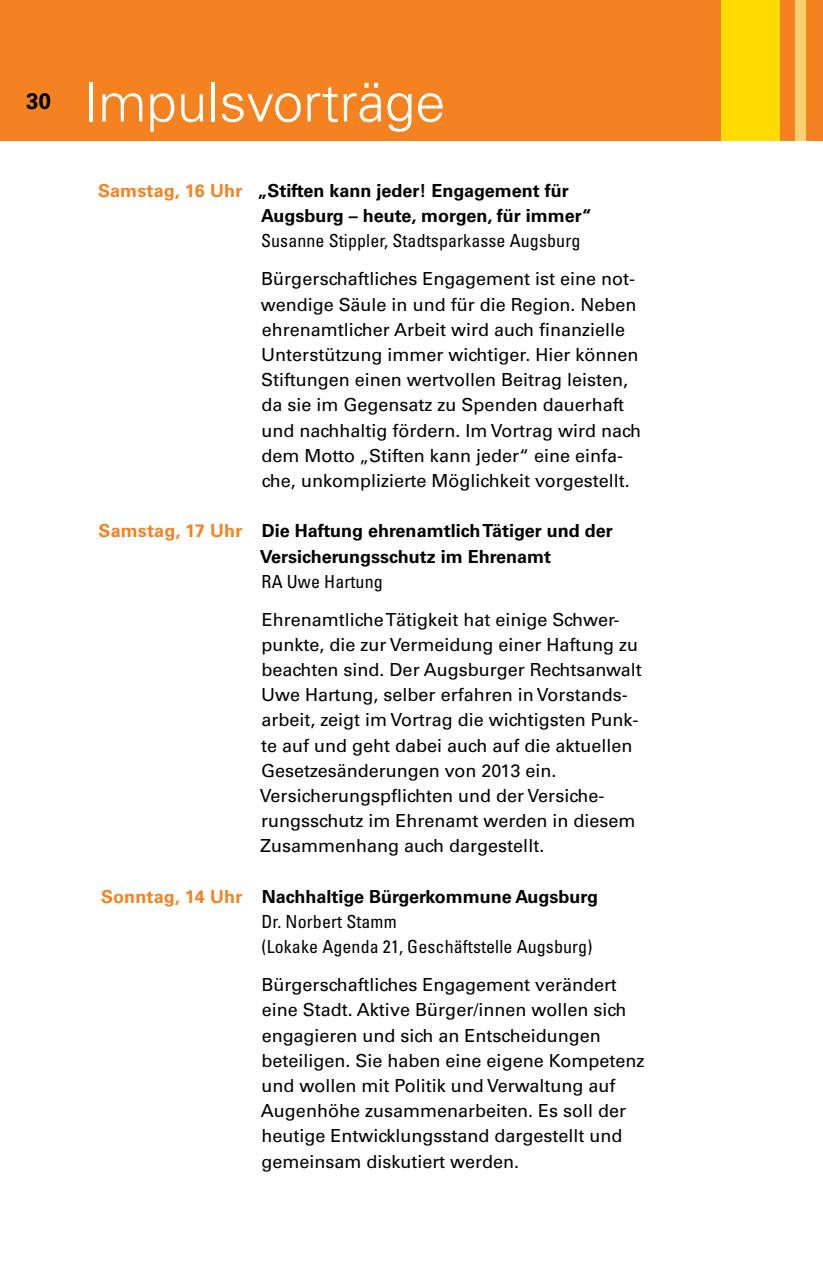
<style>
.page{position:relative;width:823px;height:1276px;background:#fff}
.page>*{position:absolute;margin:0;border:0;box-sizing:border-box;transform-origin:0 0}
.t1{font:300 54.45px "Univers LT Std";color:#fff}
.t2{font:700 22.5px "Univers LT Std";color:#000}
.t3{font:18px/25.2px "Univers LT Std";color:#000}
.t4{font:700 18px/25.2px "Univers LT Std";color:#000}
.t5{font:condensed 18px/25.2px "Univers LT Std";letter-spacing:.005em;color:#000}
.t6{font:700 18px "Univers LT Std";letter-spacing:.005em;color:#f58220}
</style>
<div class="page">
<div style="left:0;top:0;width:823px;height:140px;background:#f58220"></div>
<div style="left:721px;top:0;width:58px;height:140px;background:#ffdb00"></div>
<div style="left:795px;top:0;width:10px;height:140px;background:#fad16e"></div>
<p class="t2" style="left:26px;top:88px;width:27px">30</p>
<h1 class="t1" style="left:83px;top:69px;width:364px">Impulsvorträge</h1>
<p class="t6" style="left:98px;top:180px;width:146px">Samstag, 16 Uhr</p>
<p class="t6" style="left:99px;top:520px;width:145px">Samstag, 17 Uhr</p>
<p class="t6" style="left:101px;top:886px;width:143px">Sonntag, 14 Uhr</p>
<p class="t4" style="left:257px;top:178px;width:336px">„Stiften kann jeder! Engagement für<br>Augsburg – heute, morgen, für immer“</p>
<p class="t5" style="left:261px;top:228px;width:321px">Susanne Stippler, Stadtsparkasse Augsburg</p>
<p class="t3" style="left:261px;top:266px;width:382px">Bürgerschaftliches Engagement ist eine not&shy;wendige Säule in und für die Region. Neben ehrenamtlicher Arbeit wird auch finanzielle Unterstützung immer wichtiger. Hier können Stiftungen einen wertvollen Beitrag leisten, da sie im Gegensatz zu Spenden dauerhaft und nachhaltig fördern. Im Vortrag wird nach dem Motto „Stiften kann jeder“ eine einfa&shy;che, unkomplizierte Möglichkeit vorgestellt.</p>
<p class="t4" style="left:260px;top:518px;width:354px">Die Haftung ehrenamtlich Tätiger und der<br>Versicherungsschutz im Ehrenamt</p>
<p class="t5" style="left:262px;top:568px;width:123px">RA Uwe Hartung</p>
<p class="t3" style="left:260px;top:607px;width:383px">Ehrenamtliche Tätigkeit hat einige Schwer&shy;punkte, die zur Vermeidung einer Haftung zu beachten sind. Der Augsburger Rechtsanwalt Uwe Hartung, selber erfahren in Vorstands&shy;arbeit, zeigt im Vortrag die wichtigsten Punk&shy;te auf und geht dabei auch auf die aktuellen Gesetzesänderungen von 2013 ein.<br>Versicherungspflichten und der Versiche&shy;rungsschutz im Ehrenamt werden in diesem Zusammenhang auch dargestellt.</p>
<p class="t4" style="left:262px;top:884px;width:338px">Nachhaltige Bürgerkommune Augsburg</p>
<p class="t5" style="left:261px;top:909px;width:332px">Dr. Norbert Stamm<br>(Lokake Agenda 21, Geschäftstelle Augsburg)</p>
<p class="t3" style="left:261px;top:972px;width:385px">Bürgerschaftliches Engagement verändert eine Stadt. Aktive Bürger/innen wollen sich engagieren und sich an Entscheidungen beteiligen. Sie haben eine eigene Kompetenz und wollen mit Politik und Verwaltung auf Augenhöhe zusammenarbeiten. Es soll der heutige Entwicklungsstand dargestellt und gemeinsam diskutiert werden.</p>
</div>
